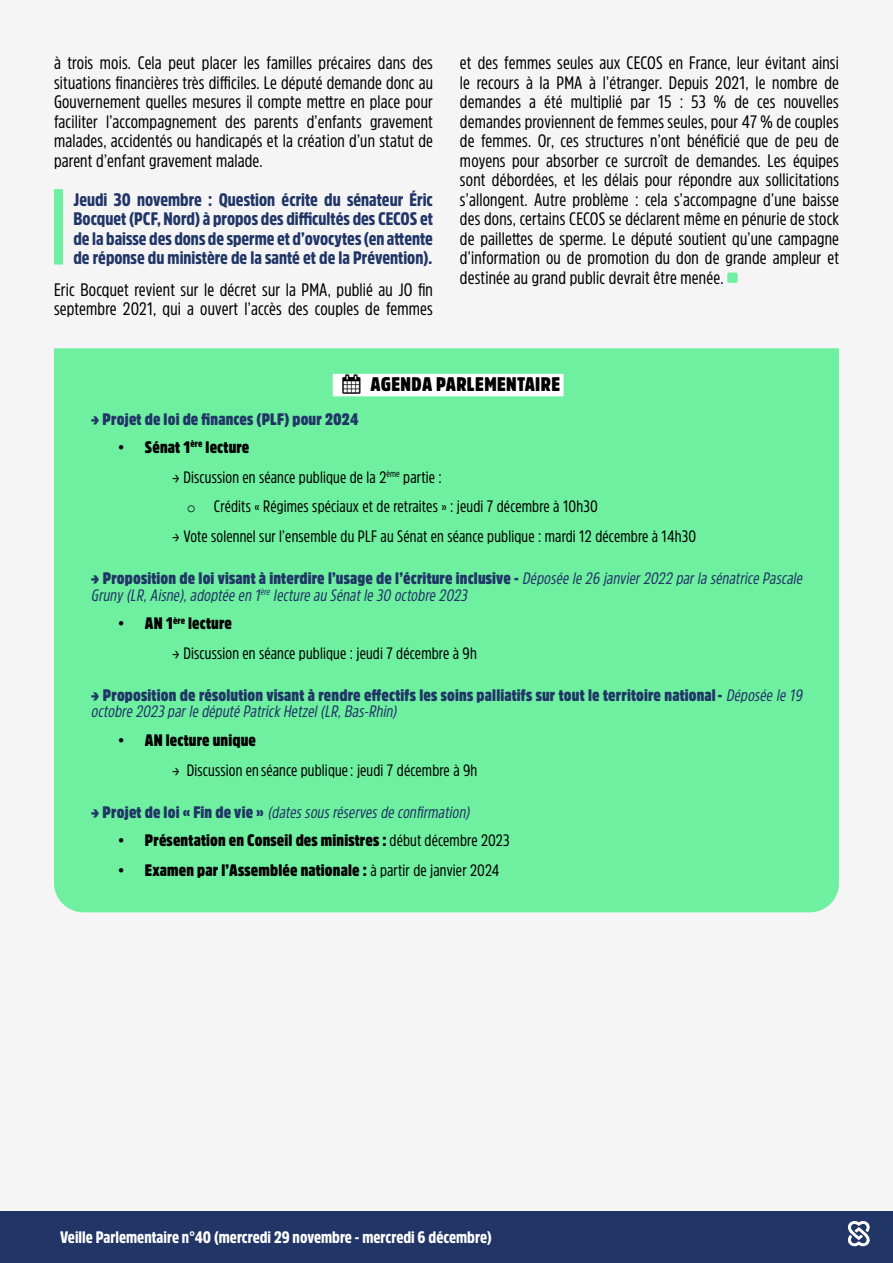
<style>
.page{position:relative;width:893px;height:1263px;background:#f5f5f5}
.page>*{position:absolute;margin:0;border:0;box-sizing:border-box;transform-origin:0 0}
.t1{font:900 19.5px "Amsi Pro Cond";letter-spacing:.02em;color:#000}
.t2{font:18px/19.5px "Amsi Pro Cond";letter-spacing:.01em;color:#000;text-align:justify}
.t3{font:900 18px/19.5px "Amsi Pro Cond";color:#213567;text-align:justify}
.t4{font:16.5px/29.8px "Amsi Pro Cond";letter-spacing:.01em;color:#000}
.t5{font:italic 16.5px/16.5px "Amsi Pro Cond";color:#213567}
.t6{font:900 16.5px/16.5px "Amsi Pro Cond";letter-spacing:.01em;color:#213567}
.t7{font:900 16.5px "Amsi Pro Cond";letter-spacing:.01em;color:#000}
.t8{font:900 16.5px "Amsi Pro Cond";color:#fff}
.s1{font-family:"Courier New";font-size:15px}
.s2{font-weight:900;font-style:normal}
.s3{font-weight:400;font-style:italic}
.s4{font-weight:400}
</style>
<div class="page">
<div style="left:0;top:1211px;width:893px;height:52px;background:#213567"></div>
<svg style="left:847px;top:1221px;width:23px;height:26px"></svg>
<div style="left:54px;top:194px;width:9px;height:66px;background:#6ef0a0"></div>
<div style="left:54px;top:348px;width:785px;height:564px;background:#6ef0a0"></div>
<div style="left:333px;top:374px;width:231px;height:22px;background:#fff"></div>
<p class="t2" style="left:54px;top:53px;width:381px">à trois mois. Cela peut placer les familles précaires dans des situations financières très difficiles. Le député demande donc au Gouvernement quelles mesures il compte mettre en place pour faciliter l’accompagnement des parents d’enfants gravement malades, accidentés ou handicapés et la création d’un statut de parent d’enfant gravement malade.</p>
<p class="t3" style="left:73px;top:189px;width:361px">Jeudi 30 novembre : Question écrite du sénateur Éric Bocquet (PCF, Nord) à propos des difficultés des CECOS et de la baisse des dons de sperme et d’ovocytes (en attente de réponse du ministère de la santé et de la Prévention).</p>
<p class="t2" style="left:54px;top:279px;width:380px">Eric Bocquet revient sur le décret sur la PMA, publié au JO fin septembre 2021, qui a ouvert l’accès des couples de femmes</p>
<p class="t2" style="left:460px;top:53px;width:381px">et des femmes seules aux CECOS en France, leur évitant ainsi le recours à la PMA à l’étranger. Depuis 2021, le nombre de demandes a été multiplié par 15 : 53 % de ces nouvelles demandes proviennent de femmes seules, pour 47 % de couples de femmes. Or, ces structures n’ont bénéficié que de peu de moyens pour absorber ce surcroît de demandes. Les équipes sont débordées, et les délais pour répondre aux sollicitations s’allongent. Autre problème : cela s’accompagne d’une baisse des dons, certains CECOS se déclarent même en pénurie de stock de paillettes de sperme. Le député soutient qu’une campagne d’information ou de promotion du don de grande ampleur et destinée au grand public devrait être menée.</p>
<p class="t1" style="left:342px;top:371px;width:219px">▲ AGENDA PARLEMENTAIRE</p>
<p class="t6" style="left:91px;top:410px;width:269px">→ Projet de loi de finances (PLF) pour 2024</p>
<p class="t7" style="left:118px;top:436px;width:133px">• Sénat 1<sup>ère</sup> lecture</p>
<p class="t4" style="left:187px;top:461px;width:412px;text-indent:-15px">→ Discussion en séance publique de la 2<sup>ème</sup> partie :<br><span class="s1">o</span> Crédits « Régimes spéciaux et de retraites » : jeudi 7 décembre à 10h30</p>
<p class="t4" style="left:172px;top:521px;width:526px">→ Vote solennel sur l’ensemble du PLF au Sénat en séance publique : mardi 12 décembre à 14h30</p>
<p class="t5" style="left:91px;top:570px;width:716px"><span class="s2">→ Proposition de loi visant à interdire l’usage de l’écriture inclusive -</span> Déposéele26 janvier2022 parlasénatricePascale<br>Gruny(LR,Aisne),adoptéeen 1<sup>ère</sup> lectureauSénatle30 octobre2023</p>
<p class="t7" style="left:118px;top:612px;width:116px">• AN 1<sup>ère</sup> lecture</p>
<p class="t4" style="left:172px;top:638px;width:306px">→ Discussion en séance publique : jeudi 7 décembre à 9h</p>
<p class="t6" style="left:91px;top:686px;width:716px">→ Proposition de résolution visant à rendre effectifs les soins palliatifs sur tout le territoire national- <span class="s3">Déposéele19 octobre2023parledéputéPatrickHetzel(LR,Bas-Rhin)</span></p>
<p class="t7" style="left:118px;top:728px;width:140px">• AN lecture unique</p>
<p class="t4" style="left:172px;top:754px;width:307px">→ Discussion en séance publique: jeudi 7 décembre à 9h</p>
<p class="t5" style="left:91px;top:803px;width:384px"><span class="s2">→ P r o j e t d e l o i « F i n d e v i e »</span> (datessousréservesdeconfirmation)</p>
<p class="t7" style="left:118px;top:829px;width:393px">• Présentation en Conseil des ministres : <span class="s4">début décembre 2023</span></p>
<p class="t7" style="left:118px;top:858px;width:383px">• Examen par l’Assemblée nationale : <span class="s4">à partir de janvier 2024</span></p>
<p class="t8" style="left:60px;top:1225px;width:433px">Veille Parlementaire n°40 (mercredi 29 novembre - mercredi 6 décembre)</p>
</div>
